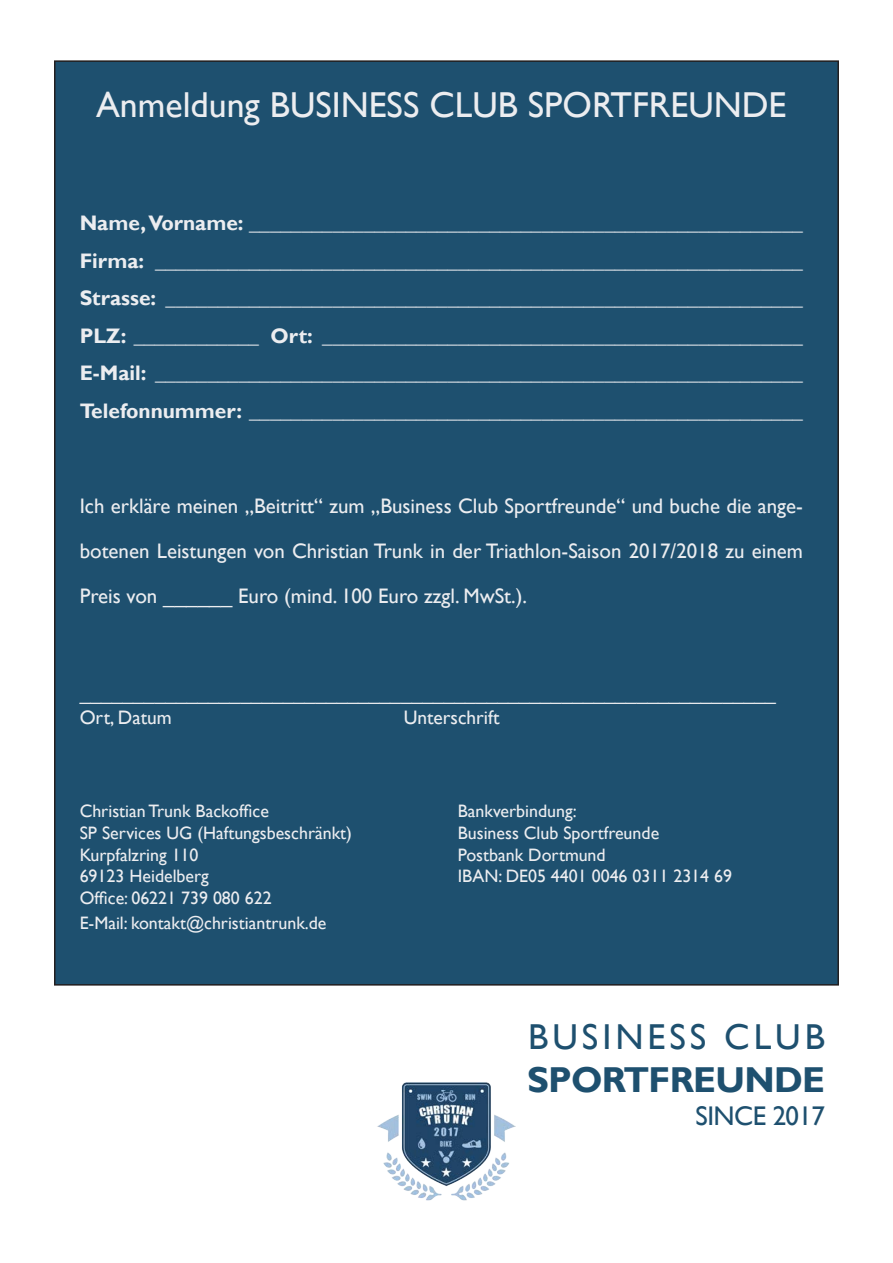
<style>
.page{position:relative;width:893px;height:1263px;background:#fff}
.page>*{position:absolute;margin:0;border:0;box-sizing:border-box;transform-origin:0 0}
.t1{font:36px "Gill Sans";color:#ecedf0}
.t2{font:36px "Gill Sans";letter-spacing:.11em;color:#1e506f}
.t3{font:700 36px "Gill Sans";letter-spacing:-.02em;color:#1e506f}
.t4{font:27px "Gill Sans";letter-spacing:-.02em;color:#1e506f}
.t5{font:700 21px "Gill Sans";color:#ecedf0}
.t6{font:21px/45px "Gill Sans";color:#ecedf0;text-align:justify}
.t7{font:19.5px "Gill Sans";color:#ecedf0}
.t8{font:18px "Gill Sans";color:#ecedf0}
</style>
<div class="page">
<div style="left:55px;top:61px;width:783px;height:924px;background:#1e506f"></div>
<img style="left:377px;top:1082px;width:139px;height:119px">
<p class="t1" style="left:96px;top:84px;width:692px">Anmeldung BUSINESS CLUB SPORTFREUNDE</p>
<p class="t5" style="left:80px;top:211px;width:725px">Name, Vorname: _____________________________________________________</p>
<p class="t5" style="left:80px;top:248px;width:725px">Firma: ______________________________________________________________</p>
<p class="t5" style="left:80px;top:286px;width:725px">Strasse: _____________________________________________________________</p>
<p class="t5" style="left:80px;top:323px;width:725px">PLZ: ____________ Ort: ______________________________________________</p>
<p class="t5" style="left:80px;top:361px;width:725px">E-Mail: ______________________________________________________________</p>
<p class="t5" style="left:80px;top:398px;width:725px">Telefonnummer: _____________________________________________________</p>
<p class="t6" style="left:80px;top:484px;width:725px">Ich erkläre meinen „Beitritt“ zum „Business Club Sportfreunde“ und buche die ange&shy;botenen Leistungen von Christian Trunk in der Triathlon-Saison 2017/2018 zu einem Preis von ______ Euro (mind. 100 Euro zzgl. MwSt.).</p>
<p class="t7" style="left:80px;top:682px;width:698px">_________________________________________________________________</p>
<p class="t7" style="left:80px;top:706px;width:94px">Ort, Datum</p>
<p class="t7" style="left:404px;top:706px;width:97px">Unterschrift</p>
<p class="t8" style="left:80px;top:801px;width:191px">Christian Trunk Backoffice</p>
<p class="t8" style="left:458px;top:801px;width:120px">Bankverbindung:</p>
<p class="t8" style="left:80px;top:822px;width:274px">SP Services UG (Haftungsbeschränkt)</p>
<p class="t8" style="left:458px;top:822px;width:203px">Business Club Sportfreunde</p>
<p class="t8" style="left:80px;top:844px;width:120px">Kurpfalzring 110</p>
<p class="t8" style="left:458px;top:844px;width:149px">Postbank Dortmund</p>
<p class="t8" style="left:80px;top:866px;width:131px">69123 Heidelberg</p>
<p class="t8" style="left:458px;top:866px;width:276px">IBAN: DE05 4401 0046 0311 2314 69</p>
<p class="t8" style="left:80px;top:887px;width:194px">Office: 06221 739 080 622</p>
<p class="t8" style="left:80px;top:912px;width:248px">E-Mail: kontakt@christiantrunk.de</p>
<p class="t2" style="left:528px;top:1016px;width:298px">BUSINESS CLUB</p>
<p class="t3" style="left:527px;top:1058px;width:299px">SPORTFREUNDE</p>
<p class="t4" style="left:696px;top:1100px;width:131px">SINCE 2017</p>
</div>
